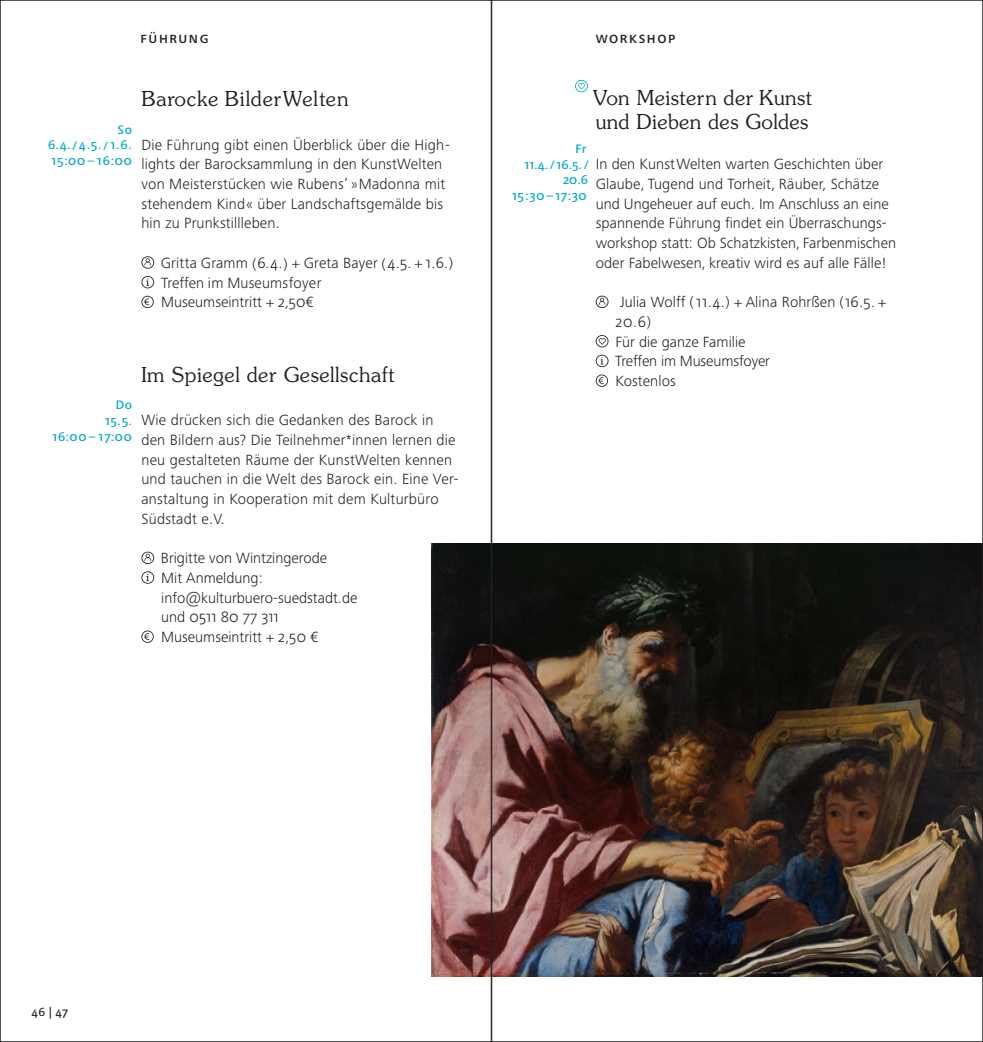
<style>
.page{position:relative;width:983px;height:1042px;background:#fff}
.page>*{position:absolute;margin:0;border:0;box-sizing:border-box;transform-origin:0 0}
.t1{font:300 20.65px/24.5px "Souvenir Std";letter-spacing:.025em;color:#231f20}
.t2{font:300 15.4px/19.8px "Frutiger Next LTW1 G";letter-spacing:.01em;color:#231f20}
.t3{font:500 15.4px "Frutiger Next LTW1 G";color:#231f20}
.t4{font:500 12.6px/15.8px "Frutiger Next LTW1 G";color:#00a9cc;text-align:right}
.t5{font:500 11.9px "Frutiger Next LTW1 G";color:#231f20}
</style>
<div class="page">
<svg style="left:595px;top:296px;width:13px;height:12px"></svg>
<svg style="left:595px;top:335px;width:13px;height:12px"></svg>
<svg style="left:595px;top:355px;width:13px;height:12px"></svg>
<svg style="left:595px;top:374px;width:13px;height:13px"></svg>
<svg style="left:575px;top:80px;width:12px;height:12px"></svg>
<svg style="left:141px;top:256px;width:13px;height:13px"></svg>
<svg style="left:141px;top:276px;width:13px;height:12px"></svg>
<svg style="left:141px;top:296px;width:13px;height:12px"></svg>
<svg style="left:141px;top:552px;width:13px;height:12px"></svg>
<svg style="left:141px;top:571px;width:13px;height:13px"></svg>
<svg style="left:141px;top:630px;width:13px;height:13px"></svg>
<img style="left:431px;top:543px;width:549px;height:434px">
<p class="t3" style="left:140px;top:29px;width:69px">führung</p>
<p class="t4" style="left:48px;top:122px;width:85px;text-align:justify;text-indent:69px">So 6.4. /4.5. / 1.6.<br>15:00 – 16:00</p>
<h1 class="t1" style="left:141px;top:87px;width:209px">Barocke BilderWelten</h1>
<p class="t2" style="left:141px;top:135px;width:310px">Die Führung gibt einen Überblick über die High&shy;lights der Barocksammlung in den KunstWelten von Meisterstücken wie Rubens’ »Madonna mit stehendem Kind« über Landschaftsgemälde bis hin zu Prunkstillleben.</p>
<p class="t2" style="left:161px;top:253px;width:293px">Gritta Gramm ( 6.4.) + Greta Bayer (4.5. + 1.6.)<br>Treffen im Museumsfoyer<br>Museumseintritt + 2,50€</p>
<p class="t4" style="left:53px;top:398px;width:81px">Do<br>15.5.<br>16:00 – 17:00</p>
<h1 class="t1" style="left:141px;top:362px;width:255px">Im Spiegel der Gesellschaft</h1>
<p class="t2" style="left:141px;top:410px;width:319px">Wie drücken sich die Gedanken des Barock in den Bildern aus? Die Teilnehmer*innen lernen die neu gestalteten Räume der KunstWelten kennen und tauchen in die Welt des Barock ein. Eine Ver&shy;anstaltung in Kooperation mit dem Kulturbüro Südstadt e.V.</p>
<p class="t2" style="left:161px;top:548px;width:198px">Brigitte von Wintzingerode<br>Mit Anmeldung: info@kulturbuero-suedstadt.de und 0511 80 77 311<br>Museumseintritt + 2,50 €</p>
<p class="t3" style="left:595px;top:29px;width:81px">workshop</p>
<h1 class="t1" style="left:593px;top:85px;width:220px">Von Meistern der Kunst und Dieben des Goldes</h1>
<p class="t2" style="left:595px;top:154px;width:302px">In den Kunst Welten warten Geschichten über Glaube, Tugend und Torheit, Räuber, Schätze und Ungeheuer auf euch. Im Anschluss an eine spannende Führung findet ein Überraschungs&shy;workshop statt: Ob Schatzkisten, Farbenmischen oder Fabelwesen, kreativ wird es auf alle Fälle!</p>
<p class="t2" style="left:615px;top:292px;width:272px;text-indent:5px">Julia Wolff ( 11.4.) + Alina Rohrßen (16.5. +<br>20.6)<br>Für die ganze Familie<br>Treffen im Museumsfoyer<br>Kostenlos</p>
<p class="t4" style="left:512px;top:141px;width:78px">Fr<br>11.4. /16.5. /<br>20.6<br>15:30 – 17:30</p>
<p class="t5" style="left:32px;top:1005px;width:38px">46 | 47</p>
</div>
